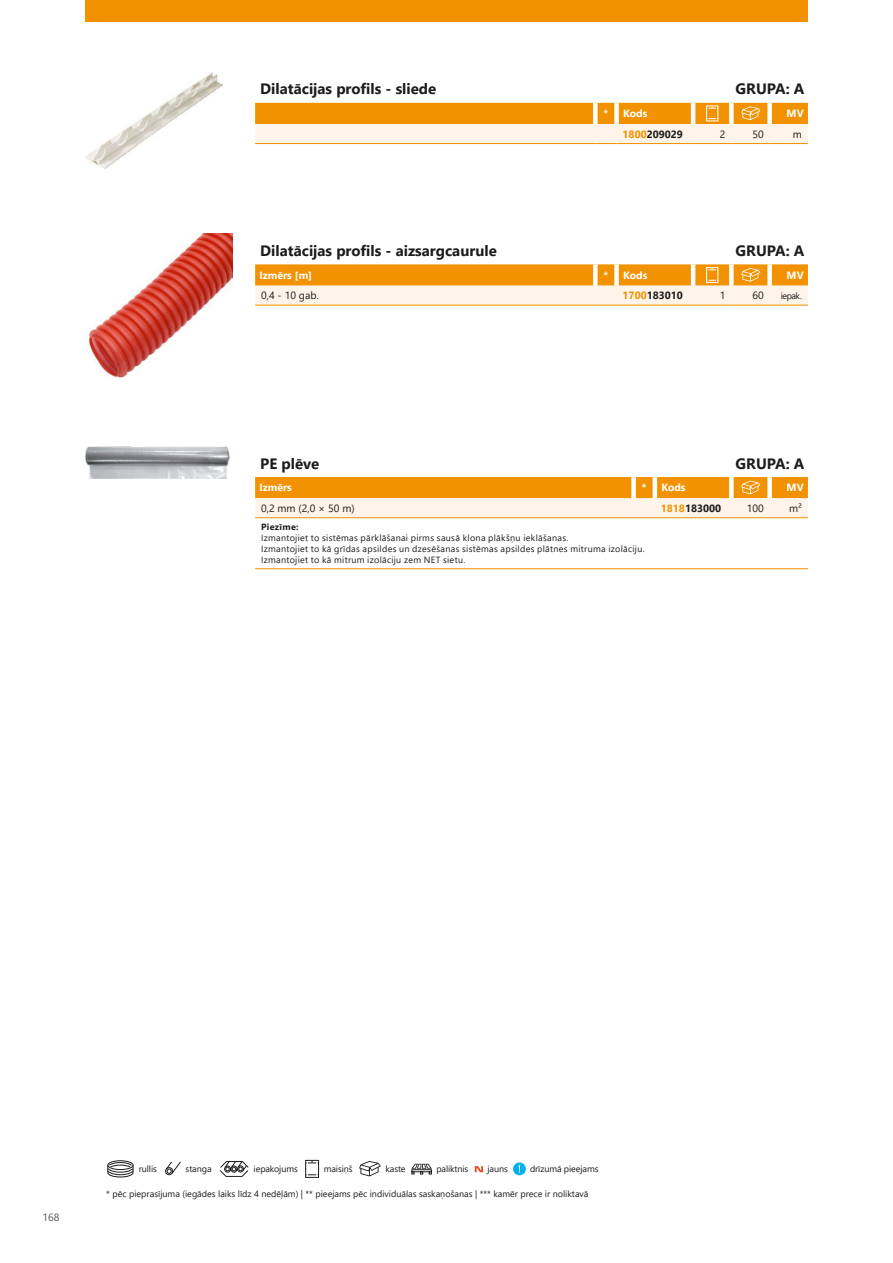
<style>
.page{position:relative;width:893px;height:1263px;background:#fff}
.page>*{position:absolute;margin:0;border:0;box-sizing:border-box;transform-origin:0 0}
.t1{font:700 15px "Segoe UI";color:#1c1c1b}
.t2{font:700 10.5px "Segoe UI";color:#fff}
.t3{font:10.5px "Segoe UI";color:#1c1c1b}
.t4{font:700 10.5px "Segoe UI";color:#1c1c1b}
.t5{font:10.5px "Segoe UI";color:#575656}
.t6{font:9px/10.8px "Segoe UI";letter-spacing:.03em;color:#1c1c1b}
.t7{font:9px "Segoe UI";color:#1c1c1b}
.t8{font:9px "Segoe UI";letter-spacing:-.01em;color:#1c1c1b}
.t9{font:700 9px "Segoe UI";letter-spacing:.035em;color:#1c1c1b}
.s1{color:#f39200}
</style>
<div class="page">
<div style="left:107px;top:1160px;width:26px;height:10px;border:1px solid #1c1c1b;border-radius:50%"></div>
<svg style="left:107px;top:1162px;width:27px;height:16px"></svg>
<div style="left:165px;top:1167px;width:8px;height:8px;border:1px solid #1c1c1b;border-radius:50%"></div>
<svg style="left:165px;top:1161px;width:16px;height:13px"></svg>
<svg style="left:220px;top:1161px;width:29px;height:16px"></svg>
<svg style="left:305px;top:1159px;width:15px;height:19px"></svg>
<svg style="left:359px;top:1161px;width:22px;height:15px"></svg>
<svg style="left:411px;top:1164px;width:21px;height:10px"></svg>
<svg style="left:475px;top:1166px;width:8px;height:6px"></svg>
<svg style="left:513px;top:1162px;width:13px;height:13px"></svg>
<div style="left:85px;top:0;width:723px;height:21px;background:#f39200"></div>
<svg style="left:255px;top:103px;width:553px;height:41px;background:#f8c273"></svg>
<img style="left:85px;top:72px;width:138px;height:96px">
<svg style="left:255px;top:264px;width:553px;height:42px;background:#f8c375"></svg>
<img style="left:88px;top:234px;width:144px;height:146px">
<hr style="left:255px;top:568px;width:379px;height:1px;background:#f39200">
<svg style="left:634px;top:568px;width:21px;height:1px"></svg>
<hr style="left:655px;top:568px;width:76px;height:1px;background:#f39200">
<hr style="left:731px;top:568px;width:39px;height:1px;background:#f39200">
<hr style="left:770px;top:568px;width:38px;height:1px;background:#f39200">
<svg style="left:255px;top:477px;width:553px;height:41px;background:#f8c272"></svg>
<img style="left:85px;top:446px;width:144px;height:33px">
<h1 class="t1" style="left:260px;top:75px;width:178px">Dilatācijas profils - sliede</h1>
<h1 class="t1" style="left:736px;top:75px;width:70px">GRUPA: A</h1>
<p class="t2" style="left:604px;top:109px;width:45px">* Kods</p>
<p class="t2" style="left:787px;top:109px;width:19px">MV</p>
<p class="t4" style="left:623px;top:130px;width:62px"><span class="s1">1800</span>209029</p>
<p class="t3" style="left:720px;top:130px;width:7px">2</p>
<p class="t3" style="left:752px;top:130px;width:13px">50</p>
<p class="t3" style="left:793px;top:130px;width:11px">m</p>
<h1 class="t1" style="left:260px;top:236px;width:238px">Dilatācijas profils - aizsargcaurule</h1>
<h1 class="t1" style="left:736px;top:236px;width:70px">GRUPA: A</h1>
<p class="t2" style="left:259px;top:265px;width:54px">Izmērs [m]</p>
<p class="t2" style="left:604px;top:271px;width:45px">* Kods</p>
<p class="t2" style="left:787px;top:271px;width:19px">MV</p>
<p class="t3" style="left:261px;top:285px;width:59px">0,4 - 10 gab.</p>
<p class="t4" style="left:623px;top:291px;width:62px"><span class="s1">1700</span>183010</p>
<p class="t3" style="left:720px;top:291px;width:7px">1</p>
<p class="t3" style="left:752px;top:291px;width:13px">60</p>
<p class="t6" style="left:781px;top:291px;width:23px">iepak.</p>
<h1 class="t1" style="left:260px;top:449px;width:61px">PE plēve</h1>
<h1 class="t1" style="left:736px;top:449px;width:70px">GRUPA: A</h1>
<p class="t2" style="left:259px;top:478px;width:34px">Izmērs</p>
<p class="t2" style="left:642px;top:484px;width:45px">* Kods</p>
<p class="t2" style="left:787px;top:484px;width:19px">MV</p>
<p class="t3" style="left:261px;top:498px;width:95px">0,2 mm (2,0 × 50 m)</p>
<p class="t4" style="left:661px;top:504px;width:62px"><span class="s1">1818</span>183000</p>
<p class="t3" style="left:747px;top:504px;width:18px">100</p>
<p class="t3" style="left:789px;top:498px;width:14px">m²</p>
<p class="t9" style="left:261px;top:519px;width:39px">Piezīme:</p>
<p class="t6" style="left:261px;top:532px;width:385px">Izmantojiet to sistēmas pārklāšanai pirms sausā klona plākšņu ieklāšanas.<br>Izmantojiet to kā grīdas apsildes un dzesēšanas sistēmas apsildes plātnes mitruma izolāciju.<br>Izmantojiet to kā mitrum izolāciju zem NET sietu.</p>
<p class="t5" style="left:43px;top:1213px;width:18px">168</p>
<p class="t6" style="left:139px;top:1164px;width:20px">rullis</p>
<p class="t6" style="left:186px;top:1164px;width:27px">stanga</p>
<p class="t8" style="left:254px;top:1160px;width:46px">iepakojums</p>
<p class="t8" style="left:324px;top:1160px;width:30px">maisiņš</p>
<p class="t6" style="left:385px;top:1164px;width:22px">kaste</p>
<p class="t8" style="left:436px;top:1165px;width:33px">paliktnis</p>
<p class="t6" style="left:487px;top:1163px;width:22px">jauns</p>
<p class="t8" style="left:530px;top:1160px;width:70px">drīzumā pieejams</p>
<p class="t7" style="left:106px;top:1185px;width:484px">* pēc pieprasījuma (iegādes laiks līdz 4 nedēļām) | ** pieejams pēc individuālas saskaņošanas | *** kamēr prece ir noliktavā</p>
</div>
